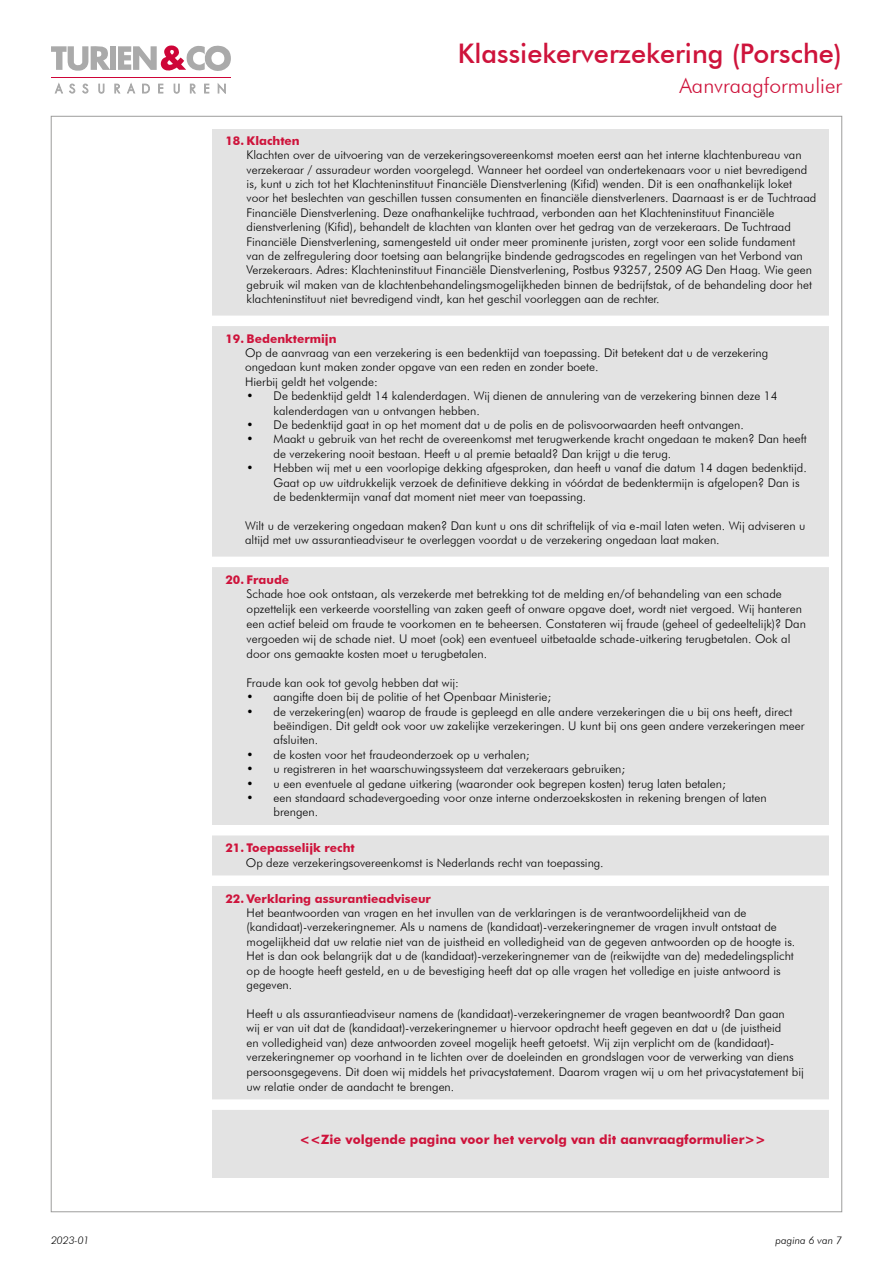
<style>
.page{position:relative;width:893px;height:1263px;background:#fff}
.page>*{position:absolute;margin:0;border:0;box-sizing:border-box;transform-origin:0 0}
.t1{font:500 27px "Futura BT";color:#ce133b}
.t2{font:300 21px "Futura BT";color:#ce133b}
.t3{font:700 12.9px "Futura BT";color:#ce133b}
.t4{font:300 12px/14.4px "Futura BT";color:#000}
.t5{font:700 12px "Futura BT";color:#ce133b}
.t6{font:italic 300 10.5px "Futura BT";color:#000}
</style>
<div class="page">
<div style="left:110px;top:46px;width:6px;height:24px;background:#aaa"></div>
<svg style="left:118px;top:45px;width:113px;height:26px"></svg>
<svg style="left:51px;top:46px;width:59px;height:25px"></svg>
<svg style="left:55px;top:83px;width:8px;height:10px"></svg>
<svg style="left:69px;top:84px;width:6px;height:9px"></svg>
<svg style="left:82px;top:84px;width:6px;height:9px"></svg>
<svg style="left:99px;top:84px;width:5px;height:10px"></svg>
<svg style="left:115px;top:84px;width:5px;height:9px"></svg>
<svg style="left:127px;top:83px;width:8px;height:10px"></svg>
<svg style="left:142px;top:84px;width:8px;height:9px"></svg>
<svg style="left:158px;top:84px;width:5px;height:9px"></svg>
<svg style="left:174px;top:84px;width:6px;height:10px"></svg>
<svg style="left:190px;top:84px;width:6px;height:9px"></svg>
<svg style="left:204px;top:84px;width:5px;height:9px"></svg>
<svg style="left:218px;top:83px;width:8px;height:11px"></svg>
<hr style="left:51px;top:77px;width:180px;height:1px;background:#ce0538">
<div style="left:213px;top:129px;width:616px;height:1049px;background:#e3e3e3"></div>
<div style="left:208px;top:316px;width:630px;height:10px;background:#fff"></div>
<div style="left:208px;top:557px;width:630px;height:10px;background:#fff"></div>
<div style="left:208px;top:825px;width:630px;height:10px;background:#fff"></div>
<div style="left:208px;top:875px;width:630px;height:11px;background:#fff"></div>
<div style="left:208px;top:1099px;width:630px;height:11px;background:#fff"></div>
<h1 class="t1" style="left:458px;top:37px;width:386px">Klassiekerverzekering (Porsche)</h1>
<h2 class="t2" style="left:679px;top:73px;width:164px">Aanvraagformulier</h2>
<p class="t5" style="left:225px;top:133px;width:76px">18. Klachten</p>
<p class="t4" style="left:247px;top:148px;width:571px">Klachten over de uitvoering van de verzekeringsovereenkomst moeten eerst aan het interne klachtenbureau van verzekeraar / assuradeur worden voorgelegd. Wanneer het oordeel van ondertekenaars voor u niet bevredigend is, kunt u zich tot het Klachteninstituut Financiële Dienstverlening (Kifid) wenden. Dit is een onafhankelijk loket voor het beslechten van geschillen tussen consumenten en financiële dienstverleners. Daarnaast is er de Tuchtraad Financiële Dienstverlening. Deze onafhankelijke tuchtraad, verbonden aan het Klachteninstituut Financiële dienstverlening (Kifid), behandelt de klachten van klanten over het gedrag van de verzekeraars. De Tuchtraad Financiële Dienstverlening, samengesteld uit onder meer prominente juristen, zorgt voor een solide fundament<br>van de zelfregulering door toetsing aan belangrijke bindende gedragscodes en regelingen van het Verbond van Verzekeraars. Adres: Klachteninstituut Financiële Dienstverlening, Postbus 93257, 2509 AG Den Haag. Wie geen gebruik wil maken van de klachtenbehandelingsmogelijkheden binnen de bedrijfstak, of de behandeling door het klachteninstituut niet bevredigend vindt, kan het geschil voorleggen aan de rechter.</p>
<p class="t5" style="left:225px;top:331px;width:113px">19. Bedenktermijn</p>
<p class="t4" style="left:245px;top:345px;width:525px">Op de aanvraag van een verzekering is een bedenktijd van toepassing. Dit betekent dat u de verzekering ongedaan kunt maken zonder opgave van een reden en zonder boete.<br>Hierbij geldt het volgende:</p>
<p class="t4" style="left:274px;top:389px;width:506px;text-indent:-27px">• De bedenktijd geldt 14 kalenderdagen. Wij dienen de annulering van de verzekering binnen deze 14 kalenderdagen van u ontvangen hebben.</p>
<p class="t4" style="left:247px;top:417px;width:499px">• De bedenktijd gaat in op het moment dat u de polis en de polisvoorwaarden heeft ontvangen.</p>
<p class="t4" style="left:274px;top:432px;width:535px;text-indent:-27px">• Maakt u gebruik van het recht de overeenkomst met terugwerkende kracht ongedaan te maken? Dan heeft de verzekering nooit bestaan. Heeft u al premie betaald? Dan krijgt u die terug.</p>
<p class="t4" style="left:274px;top:461px;width:535px;text-indent:-27px">• Hebben wij met u een voorlopige dekking afgesproken, dan heeft u vanaf die datum 14 dagen bedenktijd.<br>Gaat op uw uitdrukkelijk verzoek de definitieve dekking in vóórdat de bedenktermijn is afgelopen? Dan is de bedenktermijn vanaf dat moment niet meer van toepassing.</p>
<p class="t4" style="left:245px;top:518px;width:562px">Wilt u de verzekering ongedaan maken? Dan kunt u ons dit schriftelijk of via e-mail laten weten. Wij adviseren u altijd met uw assurantieadviseur te overleggen voordat u de verzekering ongedaan laat maken.</p>
<p class="t5" style="left:225px;top:572px;width:65px">20. Fraude</p>
<p class="t4" style="left:247px;top:586px;width:561px;line-height:15px">Schade hoe ook ontstaan, als verzekerde met betrekking tot de melding en/of behandeling van een schade opzettelijk een verkeerde voorstelling van zaken geeft of onware opgave doet, wordt niet vergoed. Wij hanteren een actief beleid om fraude te voorkomen en te beheersen. Constateren wij fraude (geheel of gedeeltelijk)? Dan vergoeden wij de schade niet. U moet (ook) een eventueel uitbetaalde schade-uitkering terugbetalen. Ook al door ons gemaakte kosten moet u terugbetalen.</p>
<p class="t4" style="left:247px;top:675px;width:214px">Fraude kan ook tot gevolg hebben dat wij:</p>
<p class="t4" style="left:247px;top:690px;width:306px">• aangifte doen bij de politie of het Openbaar Ministerie;</p>
<p class="t4" style="left:274px;top:704px;width:532px;text-indent:-27px">• de verzekering(en) waarop de fraude is gepleegd en alle andere verzekeringen die u bij ons heeft, direct beëindigen. Dit geldt ook voor uw zakelijke verzekeringen. U kunt bij ons geen andere verzekeringen meer afsluiten.</p>
<p class="t4" style="left:247px;top:747px;width:284px">• de kosten voor het fraudeonderzoek op u verhalen;</p>
<p class="t4" style="left:247px;top:762px;width:380px">• u registreren in het waarschuwingssysteem dat verzekeraars gebruiken;</p>
<p class="t4" style="left:247px;top:776px;width:481px">• u een eventuele al gedane uitkering (waaronder ook begrepen kosten) terug laten betalen;</p>
<p class="t4" style="left:274px;top:790px;width:495px;text-indent:-27px">• een standaard schadevergoeding voor onze interne onderzoekskosten in rekening brengen of laten brengen.</p>
<p class="t5" style="left:225px;top:840px;width:131px">21. Toepasselijk recht</p>
<p class="t4" style="left:246px;top:855px;width:359px">Op deze verzekeringsovereenkomst is Nederlands recht van toepassing.</p>
<p class="t5" style="left:225px;top:891px;width:207px">22. Verklaring assurantieadviseur</p>
<p class="t4" style="left:247px;top:905px;width:550px">Het beantwoorden van vragen en het invullen van de verklaringen is de verantwoordelijkheid van de (kandidaat)-verzekeringnemer. Als u namens de (kandidaat)-verzekeringnemer de vragen invult ontstaat de mogelijkheid dat uw relatie niet van de juistheid en volledigheid van de gegeven antwoorden op de hoogte is.<br>Het is dan ook belangrijk dat u de (kandidaat)-verzekeringnemer van de (reikwijdte van de) mededelingsplicht op de hoogte heeft gesteld, en u de bevestiging heeft dat op alle vragen het volledige en juiste antwoord is gegeven.</p>
<p class="t4" style="left:247px;top:1006px;width:559px">Heeft u als assurantieadviseur namens de (kandidaat)-verzekeringnemer de vragen beantwoordt? Dan gaan<br>wij er van uit dat de (kandidaat)-verzekeringnemer u hiervoor opdracht heeft gegeven en dat u (de juistheid<br>en volledigheid van) deze antwoorden zoveel mogelijk heeft getoetst. Wij zijn verplicht om de (kandidaat)- verzekeringnemer op voorhand in te lichten over de doeleinden en grondslagen voor de verwerking van diens persoonsgegevens. Dit doen wij middels het privacystatement. Daarom vragen wij u om het privacystatement bij uw relatie onder de aandacht te brengen.</p>
<p class="t3" style="left:299px;top:1131px;width:468px">&lt;&lt;Zie volgende pagina voor het vervolg van dit aanvraagformulier&gt;&gt;</p>
<p class="t6" style="left:51px;top:1234px;width:40px">2023-01</p>
<p class="t6" style="left:775px;top:1234px;width:68px">pagina 6 van 7</p>
</div>
